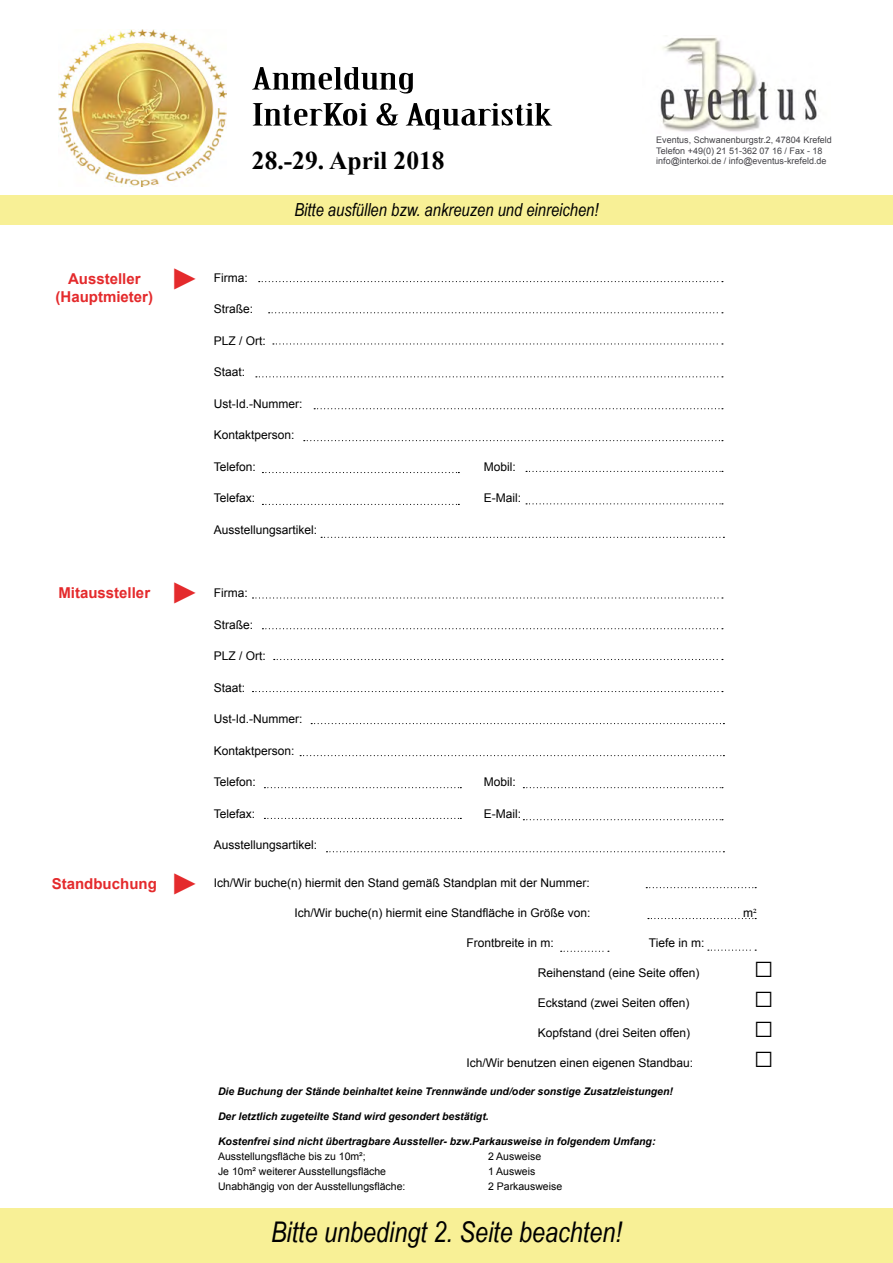
<style>
.page{position:relative;width:893px;height:1263px;background:#fff}
.page>*{position:absolute;margin:0;border:0;box-sizing:border-box;transform-origin:0 0}
.t1{font:33px "Arial";color:#000}
.t2{font:30px/36px "Birch Std";color:#000;scale:2 1}
.t3{font:30px "Times New Roman";color:#e42a2c}
.t4{font:italic 28.5px "Arial Narrow";color:#000}
.t5{font:700 25.5px "Times New Roman";color:#000}
.t6{font:italic 18px "Arial Narrow";color:#000}
.t7{font:700 15px/18px "Arial";color:#e42a2c;text-align:center}
.t8{font:12px "Arial";color:#000}
.t9{font:italic 700 10.5px "Arial";color:#000}
.t10{font:10.5px "Arial";color:#000}
.t11{font:9px/10.8px "Arial";color:#444348}
.s1{font-family:"Times New Roman"}
</style>
<div class="page">
<svg style="left:269px;top:312px;width:454px;height:1px"></svg>
<svg style="left:273px;top:343px;width:450px;height:1px"></svg>
<svg style="left:256px;top:376px;width:467px;height:1px"></svg>
<svg style="left:314px;top:408px;width:409px;height:1px"></svg>
<svg style="left:304px;top:440px;width:419px;height:1px"></svg>
<svg style="left:321px;top:537px;width:403px;height:1px"></svg>
<svg style="left:262px;top:472px;width:197px;height:1px"></svg>
<svg style="left:526px;top:471px;width:197px;height:1px"></svg>
<svg style="left:262px;top:504px;width:197px;height:1px"></svg>
<svg style="left:526px;top:503px;width:197px;height:1px"></svg>
<svg style="left:252px;top:597px;width:471px;height:1px"></svg>
<svg style="left:262px;top:628px;width:461px;height:1px"></svg>
<svg style="left:274px;top:659px;width:449px;height:1px"></svg>
<svg style="left:252px;top:691px;width:471px;height:1px"></svg>
<svg style="left:311px;top:723px;width:413px;height:1px"></svg>
<svg style="left:300px;top:755px;width:424px;height:1px"></svg>
<svg style="left:264px;top:787px;width:197px;height:1px"></svg>
<svg style="left:264px;top:818px;width:197px;height:1px"></svg>
<svg style="left:523px;top:787px;width:200px;height:1px"></svg>
<svg style="left:523px;top:819px;width:200px;height:1px"></svg>
<svg style="left:326px;top:851px;width:398px;height:1px"></svg>
<svg style="left:646px;top:887px;width:110px;height:1px"></svg>
<svg style="left:648px;top:918px;width:108px;height:1px"></svg>
<svg style="left:561px;top:951px;width:48px;height:1px"></svg>
<svg style="left:708px;top:949px;width:48px;height:2px"></svg>
<img style="left:660px;top:37px;width:157px;height:95px">
<img style="left:58px;top:30px;width:168px;height:157px">
<div style="left:0;top:1209px;width:893px;height:54px;background:#f8f096"></div>
<div style="left:0;top:195px;width:893px;height:30px;background:#f8f096"></div>
<svg style="left:259px;top:281px;width:464px;height:1px"></svg>
<h2 class="t2" style="left:252px;top:61px;width:152px">Anmeldung<br>InterKoi &amp; Aquaristik</h2>
<h3 class="t5" style="left:252px;top:142px;width:194px">28.-29. April 2018</h3>
<h3 class="t6" style="left:294px;top:197px;width:306px">Bitte ausfüllen bzw. ankreuzen und einreichen!</h3>
<p class="t11" style="left:656px;top:134px;width:177px">Eventus, Schwanenburgstr.2, 47804 Krefeld<br>Telefon +49(0) 21 51-362 07 16 / Fax - 18 info@interkoi.de / info@eventus-krefeld.de</p>
<p class="t7" style="left:56px;top:270px;width:99px">Aussteller (Hauptmieter)</p>
<h2 class="t3" style="left:170px;top:258px;width:31px">►</h2>
<p class="t8" style="left:214px;top:270px;width:35px">Firma:</p>
<p class="t8" style="left:214px;top:301px;width:41px">Straße:</p>
<p class="t8" style="left:214px;top:333px;width:54px">PLZ / Ort:</p>
<p class="t8" style="left:214px;top:364px;width:33px">Staat:</p>
<p class="t8" style="left:214px;top:396px;width:90px">Ust-Id.-Nummer:</p>
<p class="t8" style="left:214px;top:427px;width:82px">Kontaktperson:</p>
<p class="t8" style="left:214px;top:459px;width:44px">Telefon:</p>
<p class="t8" style="left:484px;top:459px;width:34px">Mobil:</p>
<p class="t8" style="left:214px;top:490px;width:43px">Telefax:</p>
<p class="t8" style="left:484px;top:490px;width:39px">E-Mail:</p>
<p class="t8" style="left:214px;top:522px;width:105px">Ausstellungsartikel:</p>
<p class="t7" style="left:58px;top:584px;width:93px">Mitaussteller</p>
<p class="t7" style="left:52px;top:875px;width:107px">Standbuchung</p>
<h2 class="t3" style="left:170px;top:573px;width:31px">►</h2>
<h2 class="t3" style="left:170px;top:864px;width:31px">►</h2>
<p class="t8" style="left:214px;top:585px;width:35px">Firma:</p>
<p class="t8" style="left:214px;top:616px;width:41px">Straße:</p>
<p class="t8" style="left:214px;top:648px;width:54px">PLZ / Ort:</p>
<p class="t8" style="left:214px;top:679px;width:33px">Staat:</p>
<p class="t8" style="left:214px;top:711px;width:90px">Ust-Id.-Nummer:</p>
<p class="t8" style="left:214px;top:742px;width:82px">Kontaktperson:</p>
<p class="t8" style="left:214px;top:774px;width:44px">Telefon:</p>
<p class="t8" style="left:484px;top:774px;width:34px">Mobil:</p>
<p class="t8" style="left:214px;top:805px;width:43px">Telefax:</p>
<p class="t8" style="left:484px;top:805px;width:39px">E-Mail:</p>
<p class="t8" style="left:214px;top:837px;width:105px">Ausstellungsartikel:</p>
<p class="t8" style="left:214px;top:875px;width:378px">Ich/Wir buche(n) hiermit den Stand gemäß Standplan mit der Nummer:</p>
<p class="t8" style="left:294px;top:905px;width:298px">Ich/Wir buche(n) hiermit eine Standfläche in Größe von:</p>
<p class="t8" style="left:743px;top:905px;width:15px">m<span class="s1">²</span></p>
<p class="t8" style="left:466px;top:935px;width:89px">Frontbreite in m:</p>
<p class="t8" style="left:649px;top:935px;width:57px">Tiefe in m:</p>
<p class="t8" style="left:538px;top:965px;width:163px">Reihenstand (eine Seite offen)</p>
<h1 class="t1" style="left:754px;top:944px;width:21px">□</h1>
<p class="t8" style="left:538px;top:995px;width:153px">Eckstand (zwei Seiten offen)</p>
<h1 class="t1" style="left:754px;top:974px;width:21px">□</h1>
<p class="t8" style="left:538px;top:1025px;width:154px">Kopfstand (drei Seiten offen)</p>
<h1 class="t1" style="left:754px;top:1004px;width:21px">□</h1>
<p class="t8" style="left:466px;top:1055px;width:228px">Ich/Wir benutzen einen eigenen Standbau:</p>
<h1 class="t1" style="left:754px;top:1034px;width:21px">□</h1>
<p class="t9" style="left:218px;top:1084px;width:456px">Die Buchung der Stände beinhaltet keine Trennwände und/oder sonstige Zusatzleistungen!</p>
<p class="t9" style="left:218px;top:1109px;width:272px">Der letztlich zugeteilte Stand wird gesondert bestätigt.</p>
<p class="t9" style="left:218px;top:1134px;width:439px">Kostenfrei sind nicht übertragbare Aussteller- bzw.Parkausweise in folgendem Umfang:</p>
<p class="t10" style="left:218px;top:1150px;width:149px">Ausstellungsfläche bis zu 10m²;</p>
<p class="t10" style="left:488px;top:1150px;width:55px">2 Ausweise</p>
<p class="t10" style="left:218px;top:1165px;width:170px">Je 10m² weiterer Ausstellungsfläche</p>
<p class="t10" style="left:488px;top:1165px;width:49px">1 Ausweis</p>
<p class="t10" style="left:218px;top:1180px;width:189px">Unabhängig von der Ausstellungsfläche:</p>
<p class="t10" style="left:488px;top:1180px;width:76px">2 Parkausweise</p>
<h3 class="t4" style="left:271px;top:1212px;width:352px">Bitte unbedingt 2. Seite beachten!</h3>
</div>
